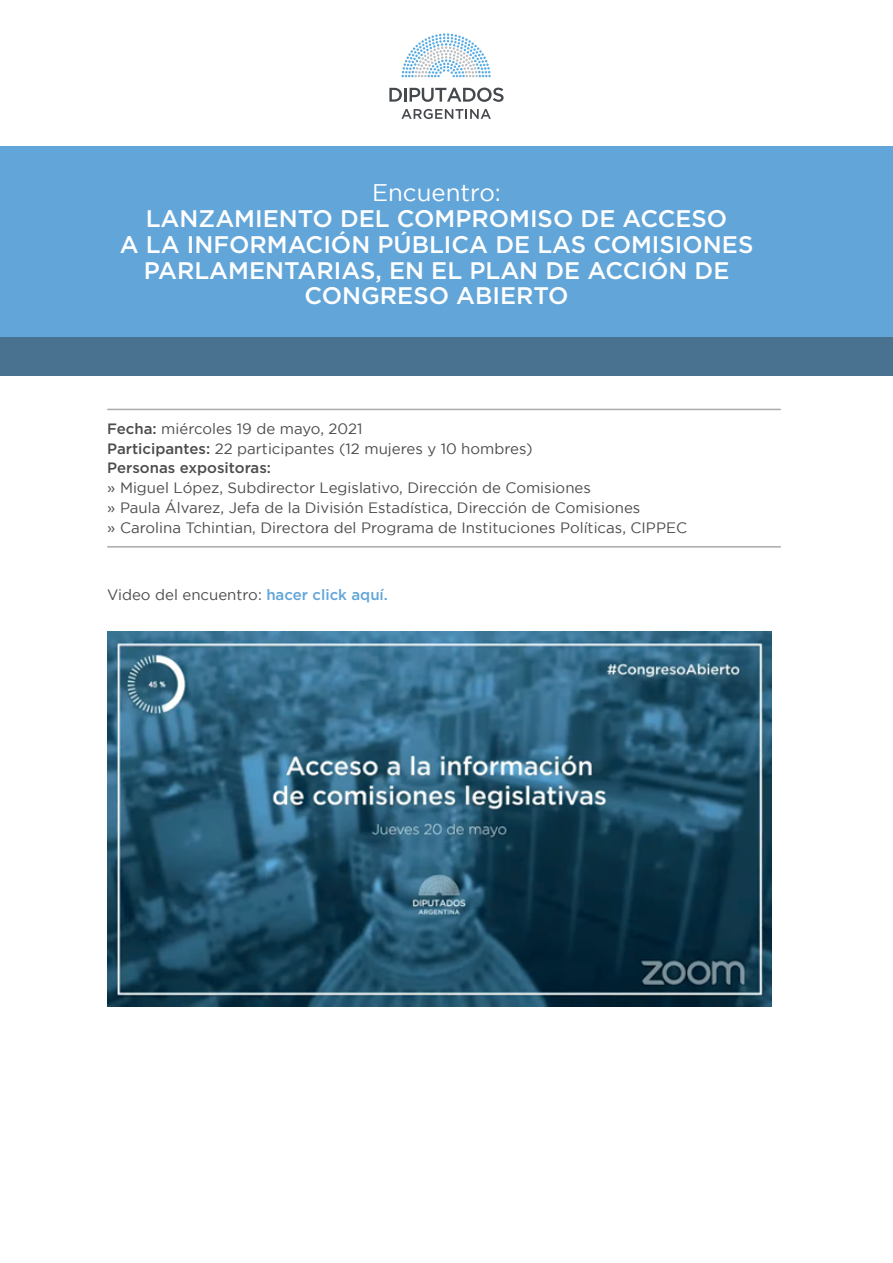
<style>
.page{position:relative;width:893px;height:1263px;background:#fff}
.page>*{position:absolute;margin:0;border:0;box-sizing:border-box;transform-origin:0 0}
.t1{font:500 24px/25.8px "Gotham";color:#fff;text-align:center}
.t2{font:24px "Gotham";color:#fff}
.t3{font:15px/19.8px "Gotham";color:#4b4c4d}
.s1{font-weight:500}
.s2{font-weight:500;color:#62a5d9}
</style>
<div class="page">
<div style="left:0;top:146px;width:893px;height:192px;background:#62a5d9"></div>
<div style="left:0;top:338px;width:893px;height:38px;background:#497291"></div>
<svg style="left:389px;top:88px;width:13px;height:14px"></svg>
<hr style="left:404px;top:88px;width:3px;height:14px;background:#45484c">
<svg style="left:410px;top:88px;width:94px;height:14px"></svg>
<svg style="left:401px;top:109px;width:90px;height:10px"></svg>
<svg style="left:401px;top:33px;width:90px;height:44px"></svg>
<hr style="left:107px;top:546px;width:674px;height:2px;background:#a8a9ad">
<hr style="left:107px;top:409px;width:674px;height:1px;background:#a8a9ad">
<img style="left:107px;top:631px;width:665px;height:375px">
<h1 class="t2" style="left:372px;top:179px;width:130px">Encuentro:</h1>
<h1 class="t1" style="left:120px;top:205px;width:635px">LANZAMIENTO DEL COMPROMISO DE ACCESO<br>A LA INFORMACIÓN PÚBLICA DE LAS COMISIONES PARLAMENTARIAS, EN EL PLAN DE ACCIÓN DE CONGRESO ABIERTO</h1>
<p class="t3" style="left:107px;top:418px;width:427px"><span class="s1">Fecha:</span> miércoles 19 de mayo, 2021<br><span class="s1">Participantes:</span> 22 participantes (12 mujeres y 10 hombres)<br><span class="s1">Personas expositoras:</span></p>
<p class="t3" style="left:107px;top:478px;width:581px">» Miguel López, Subdirector Legislativo, Dirección de Comisiones<br>» Paula Álvarez, Jefa de la División Estadística, Dirección de Comisiones<br>» Carolina Tchintian, Directora del Programa de Instituciones Políticas, CIPPEC</p>
<p class="t3" style="left:107px;top:585px;width:282px">Video del encuentro: <span class="s2">hacer click aquí.</span></p>
</div>
